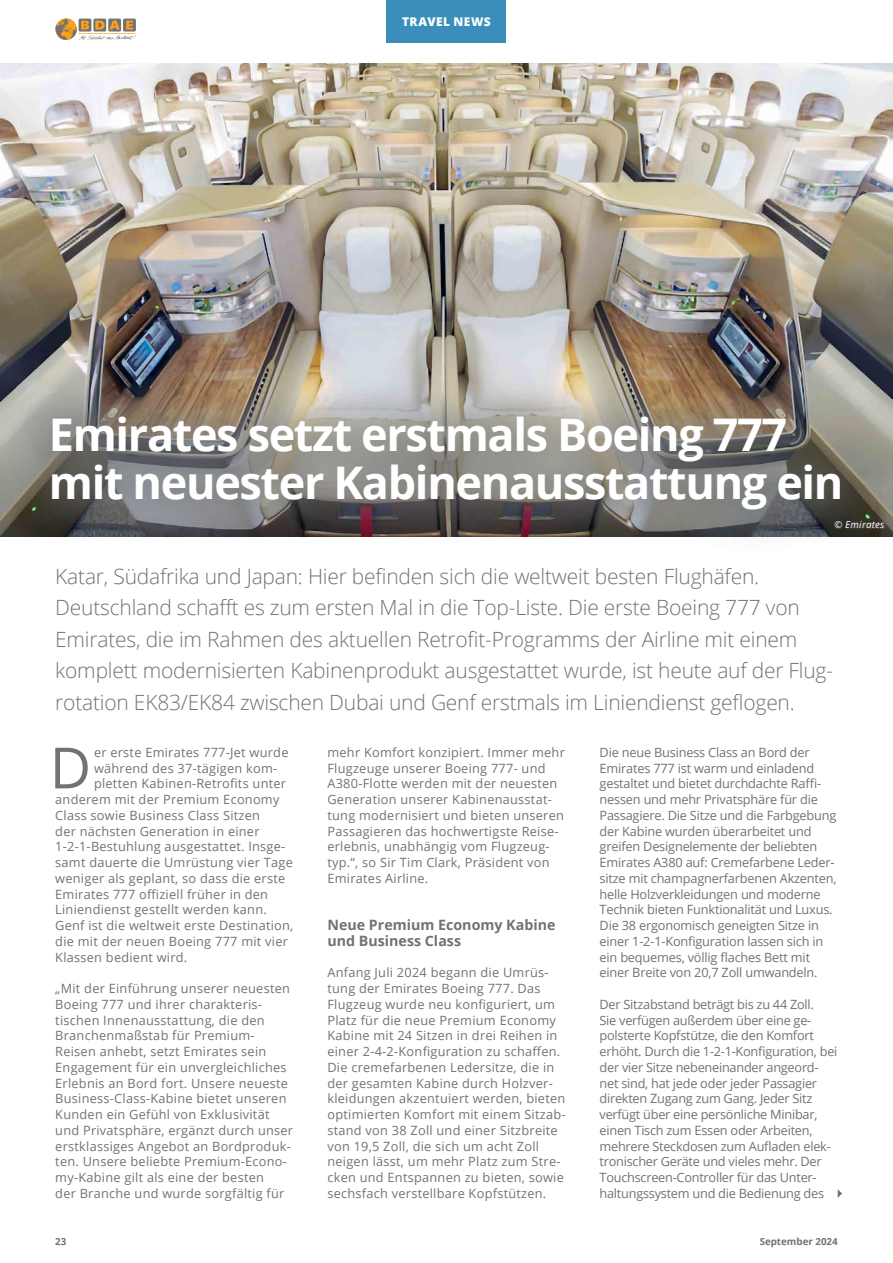
<style>
.page{position:relative;width:893px;height:1263px;background:#fff}
.page>*{position:absolute;margin:0;border:0;box-sizing:border-box;transform-origin:0 0}
.t1{font:56.85px "Open Sans";color:#707274}
.t2{font:700 45px/48px "Open Sans";letter-spacing:-.03em;color:#fff}
.t3{font:300 21px/31.5px "Open Sans";letter-spacing:-.01em;color:#707274}
.t4{font:700 14.25px/15.8px "Open Sans";color:#707274}
.t5{font:12.75px/15.8px "Open Sans";letter-spacing:.02em;color:#707274}
.t6{font:12.75px/15.8px "Open Sans";letter-spacing:-.015em;color:#707274}
.t7{font:12.75px/15.8px "Open Sans";letter-spacing:-.02em;color:#707274}
.t8{font:800 12px "Open Sans";letter-spacing:.035em;color:#fff}
.t9{font:700 9.75px "Open Sans";color:#707274}
.t10{font:italic 9.75px "Open Sans";letter-spacing:.025em;color:#fff}
</style>
<div class="page">
<svg style="left:55px;top:19px;width:81px;height:21px"></svg>
<img style="left:0;top:64px;width:893px;height:472px">
<div style="left:387px;top:0;width:119px;height:43px;background:#3b8ebc"></div>
<img style="left:6px;top:372px;width:880px;height:165px">
<div style="left:835px;top:521px;width:51px;height:8px;background:#707274;opacity:.5"></div>
<svg style="left:838px;top:1189px;width:4px;height:9px"></svg>
<p class="t8" style="left:402px;top:12px;width:90px">TRAVEL NEWS</p>
<h2 class="t2" style="left:49px;top:409px;width:796px">Emirates setzt erstmals Boeing 777 mit neuester Kabinenausstattung ein</h2>
<p class="t10" style="left:834px;top:518px;width:52px">© Emirates</p>
<p class="t3" style="left:55px;top:560px;width:779px">Katar, Südafrika und Japan: Hier befinden sich die weltweit besten Flughäfen.<br>Deutschland schafft es zum ersten Mal in die Top-Liste. Die erste Boeing 777 von Emirates, die im Rahmen des aktuellen Retrofit-Programms der Airline mit einem komplett modernisierten Kabinenprodukt ausgestattet wurde, ist heute auf der Flug&shy;rotation EK83/EK84 zwischen Dubai und Genf erstmals im Liniendienst geflogen.</p>
<h1 class="t1" style="left:50px;top:729px;width:43px">D</h1>
<p class="t5" style="left:94px;top:744px;width:196px">er erste Emirates 777-Jet wurde</p>
<p class="t5" style="left:94px;top:760px;width:185px">während des 37-tägigen kom-</p>
<p class="t5" style="left:94px;top:775px;width:194px">pletten Kabinen-Retrofits unter</p>
<p class="t5" style="left:55px;top:791px;width:226px">anderem mit der Premium Economy</p>
<p class="t5" style="left:55px;top:807px;width:206px">Class sowie Business Class Sitzen</p>
<p class="t5" style="left:55px;top:823px;width:206px">der nächsten Generation in einer</p>
<p class="t5" style="left:55px;top:838px;width:232px">1-2-1-Bestuhlung ausgestattet. Insge-</p>
<p class="t5" style="left:55px;top:854px;width:239px">samt dauerte die Umrüstung vier Tage</p>
<p class="t5" style="left:55px;top:870px;width:232px">weniger als geplant, so dass die erste</p>
<p class="t5" style="left:55px;top:886px;width:214px">Emirates 777 offiziell früher in den</p>
<p class="t5" style="left:55px;top:901px;width:213px">Liniendienst gestellt werden kann.</p>
<p class="t5" style="left:55px;top:917px;width:240px">Genf ist die weltweit erste Destination,</p>
<p class="t5" style="left:55px;top:933px;width:234px">die mit der neuen Boeing 777 mit vier</p>
<p class="t5" style="left:55px;top:949px;width:134px">Klassen bedient wird.</p>
<p class="t5" style="left:55px;top:980px;width:239px">„Mit der Einführung unserer neuesten Boeing 777 und ihrer charakteris&shy;tischen Innenausstattung, die den Branchenmaßstab für Premium-Reisen anhebt, setzt Emirates sein Engagement für ein unvergleichliches Erlebnis an Bord fort. Unsere neueste Business-Class-Kabine bietet unseren Kunden ein Gefühl von Exklusivität und Privatsphäre, ergänzt durch unser erstklassiges Angebot an Bordproduk&shy;ten. Unsere beliebte Premium-Econo&shy;my-Kabine gilt als eine der besten<br>der Branche und wurde sorgfältig für</p>
<p class="t5" style="left:327px;top:744px;width:239px">mehr Komfort konzipiert. Immer mehr Flugzeuge unserer Boeing 777- und A380-Flotte werden mit der neuesten Generation unserer Kabinenausstat&shy;tung modernisiert und bieten unseren Passagieren das hochwertigste Reise&shy;erlebnis, unabhängig vom Flugzeug&shy;typ.“, so Sir Tim Clark, Präsident von Emirates Airline.</p>
<p class="t4" style="left:327px;top:917px;width:230px">Neue Premium Economy Kabine und Business Class</p>
<p class="t5" style="left:327px;top:964px;width:240px">Anfang Juli 2024 begann die Umrüs&shy;tung der Emirates Boeing 777. Das Flugzeug wurde neu konfiguriert, um Platz für die neue Premium Economy Kabine mit 24 Sitzen in drei Reihen in einer 2-4-2-Konfiguration zu schaffen.<br>Die cremefarbenen Ledersitze, die in der gesamten Kabine durch Holzver&shy;kleidungen akzentuiert werden, bieten optimierten Komfort mit einem Sitzab&shy;stand von 38 Zoll und einer Sitzbreite von 19,5 Zoll, die sich um acht Zoll neigen lässt, um mehr Platz zum Stre&shy;cken und Entspannen zu bieten, sowie sechsfach verstellbare Kopfstützen.</p>
<p class="t6" style="left:600px;top:744px;width:239px">Die neue Business Class an Bord der Emirates 777 ist warm und einladend gestaltet und bietet durchdachte Raffi&shy;nessen und mehr Privatsphäre für die Passagiere. Die Sitze und die Farbgebung der Kabine wurden überarbeitet und greifen Designelemente der beliebten Emirates A380 auf: Cremefarbene Leder&shy;sitze mit champagnerfarbenen Akzenten, helle Holzverkleidungen und moderne Technik bieten Funktionalität und Luxus.<br>Die 38 ergonomisch geneigten Sitze in einer 1-2-1-Konfiguration lassen sich in ein bequemes, völlig flaches Bett mit einer Breite von 20,7 Zoll umwandeln.</p>
<p class="t7" style="left:600px;top:996px;width:239px">Der Sitzabstand beträgt bis zu 44 Zoll.<br>Sie verfügen außerdem über eine ge&shy;polsterte Kopfstütze, die den Komfort erhöht. Durch die 1-2-1-Konfiguration, bei der vier Sitze nebeneinander angeord&shy;net sind, hat jede oder jeder Passagier direkten Zugang zum Gang. Jeder Sitz verfügt über eine persönliche Minibar, einen Tisch zum Essen oder Arbeiten, mehrere Steckdosen zum Aufladen elek&shy;tronischer Geräte und vieles mehr. Der Touchscreen-Controller für das Unter&shy;haltungssystem und die Bedienung des</p>
<p class="t9" style="left:55px;top:1235px;width:13px">23</p>
<p class="t9" style="left:760px;top:1235px;width:80px">September 2024</p>
</div>
